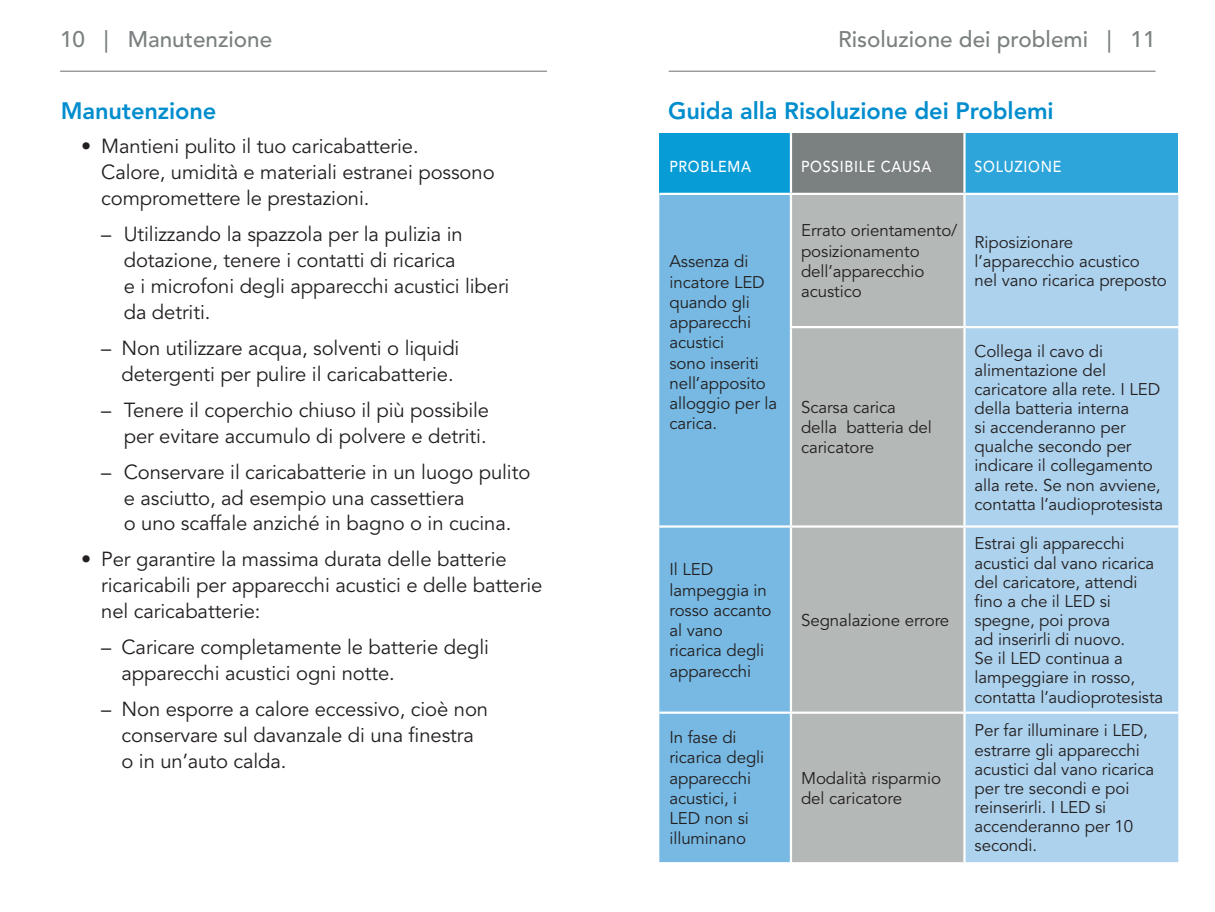
<style>
.page{position:relative;width:1215px;height:912px;background:#fff}
.page>*{position:absolute;margin:0;border:0;box-sizing:border-box;transform-origin:0 0}
._3a__Blue_Subs{font:23.62px "Avenir LT SLI Std Heavy";letter-spacing:-.005em;color:#008dce}
._8__left_page_header{font:22.5px "Avenir LT SLI Std Medium";color:#7b8080}
.t1{font:20.25px/25.9px "Avenir LT SLI Std Book";letter-spacing:-.005em;color:#231f20}
._1__body{font:16.88px/20.2px "Avenir LT SLI Std Book";letter-spacing:-.005em;color:#231f20}
.t2{font:15.75px "Avenir LT SLI Std Medium";letter-spacing:.05em;color:#fff;scale:.9 1}
</style>
<div class="page">
<hr style="left:60px;top:71px;width:487px;height:1px;background:#7b8080">
<hr style="left:669px;top:71px;width:487px;height:1px;background:#7b8080">
<div style="left:659px;top:133px;width:132px;height:61px;background:#089cd6"></div>
<div style="left:791px;top:133px;width:173px;height:61px;background:#7b8080"></div>
<div style="left:964px;top:133px;width:214px;height:61px;background:#2da5da"></div>
<div style="left:659px;top:195px;width:131px;height:666px;background:#77b9e3"></div>
<div style="left:792px;top:195px;width:171px;height:666px;background:#b4b8b7"></div>
<div style="left:966px;top:195px;width:212px;height:666px;background:#add2ed"></div>
<hr style="left:790px;top:133px;width:2px;height:60px;background:#fff">
<hr style="left:963px;top:133px;width:3px;height:60px;background:#fff">
<hr style="left:659px;top:193px;width:132px;height:2px;background:#fff">
<hr style="left:791px;top:193px;width:173px;height:2px;background:#fff">
<hr style="left:964px;top:193px;width:214px;height:2px;background:#fff">
<hr style="left:790px;top:326px;width:174px;height:2px;background:#fff">
<hr style="left:964px;top:326px;width:214px;height:2px;background:#fff">
<hr style="left:659px;top:525px;width:132px;height:2px;background:#fff">
<hr style="left:791px;top:525px;width:173px;height:2px;background:#fff">
<hr style="left:964px;top:525px;width:214px;height:2px;background:#fff">
<hr style="left:659px;top:711px;width:132px;height:2px;background:#fff">
<hr style="left:791px;top:711px;width:173px;height:2px;background:#fff">
<hr style="left:964px;top:711px;width:214px;height:2px;background:#fff">
<p class="_8__left_page_header" style="left:60px;top:27px;width:214px">10 | Manutenzione</p>
<p class="_3a__Blue_Subs" style="left:61px;top:97px;width:157px">Manutenzione</p>
<p class="t1" style="left:101px;top:134px;width:395px;text-indent:-20px">• Mantieni pulito il tuo caricabatterie.<br>Calore, umidità e materiali estranei possono compromettere le prestazioni.</p>
<p class="t1" style="left:124px;top:221px;width:387px;text-indent:-22px">– Utilizzando la spazzola per la pulizia in dotazione, tenere i contatti di ricarica<br>e i microfoni degli apparecchi acustici liberi da detriti.</p>
<p class="t1" style="left:101px;top:335px;width:360px;text-align:center">– Non utilizzare acqua, solventi o liquidi detergenti per pulire il caricabatterie.</p>
<p class="t1" style="left:101px;top:397px;width:389px;text-align:right">– Tenere il coperchio chiuso il più possibile per evitare accumulo di polvere e detriti.</p>
<p class="t1" style="left:124px;top:459px;width:408px;text-indent:-22px">– Conservare il caricabatterie in un luogo pulito e asciutto, ad esempio una cassettiera<br>o uno scaffale anziché in bagno o in cucina.</p>
<p class="t1" style="left:101px;top:547px;width:443px;text-indent:-20px">• Per garantire la massima durata delle batterie ricaricabili per apparecchi acustici e delle batterie nel caricabatterie:</p>
<p class="t1" style="left:122px;top:634px;width:369px;text-indent:-20px">– Caricare completamente le batterie degli apparecchi acustici ogni notte.</p>
<p class="t1" style="left:122px;top:696px;width:368px;text-indent:-20px">– Non esporre a calore eccessivo, cioè non conservare sul davanzale di una finestra o in un’auto calda.</p>
<h2 class="_8__left_page_header" style="left:838px;top:27px;width:319px">Risoluzione dei problemi | 11</h2>
<p class="_3a__Blue_Subs" style="left:668px;top:97px;width:387px">Guida alla Risoluzione dei Problemi</p>
<p class="t2" style="left:669px;top:157px;width:92px">PROBLEMA</p>
<p class="t2" style="left:801px;top:157px;width:146px">POSSIBILE CAUSA</p>
<p class="t2" style="left:975px;top:157px;width:98px">SOLUZIONE</p>
<p class="_1__body" style="left:669px;top:252px;width:109px">Assenza di incatore LED quando gli apparecchi acustici<br>sono inseriti nell’apposito alloggio per la carica.</p>
<p class="_1__body" style="left:669px;top:559px;width:104px">Il LED lampeggia in rosso accanto al vano ricarica degli apparecchi</p>
<p class="_1__body" style="left:669px;top:727px;width:96px">In fase di ricarica degli apparecchi acustici, i<br>LED non si illuminano</p>
<p class="_1__body" style="left:801px;top:221px;width:158px">Errato orientamento/ posizionamento dell’apparecchio acustico</p>
<p class="_1__body" style="left:975px;top:233px;width:194px;line-height:19.1px">Riposizionare l’apparecchio acustico<br>nel vano ricarica preposto</p>
<p class="_1__body" style="left:801px;top:397px;width:132px">Scarsa carica della batteria del caricatore</p>
<p class="_1__body" style="left:801px;top:610px;width:150px">Segnalazione errore</p>
<p class="_1__body" style="left:801px;top:768px;width:142px">Modalità risparmio del caricatore</p>
<p class="_1__body" style="left:975px;top:341px;width:190px;line-height:19.1px">Collega il cavo di alimentazione del caricatore alla rete. I LED della batteria interna<br>si accenderanno per qualche secondo per indicare il collegamento alla rete. Se non avviene, contatta l’audioprotesista</p>
<p class="_1__body" style="left:975px;top:534px;width:190px;line-height:19.1px">Estrai gli apparecchi acustici dal vano ricarica del caricatore, attendi fino a che il LED si spegne, poi prova<br>ad inserirli di nuovo.<br>Se il LED continua a lampeggiare in rosso, contatta l’audioprotesista</p>
<p class="_1__body" style="left:975px;top:721px;width:181px;line-height:19.1px">Per far illuminare i LED, estrarre gli apparecchi acustici dal vano ricarica per tre secondi e poi reinserirli. I LED si accenderanno per 10 secondi.</p>
</div>
